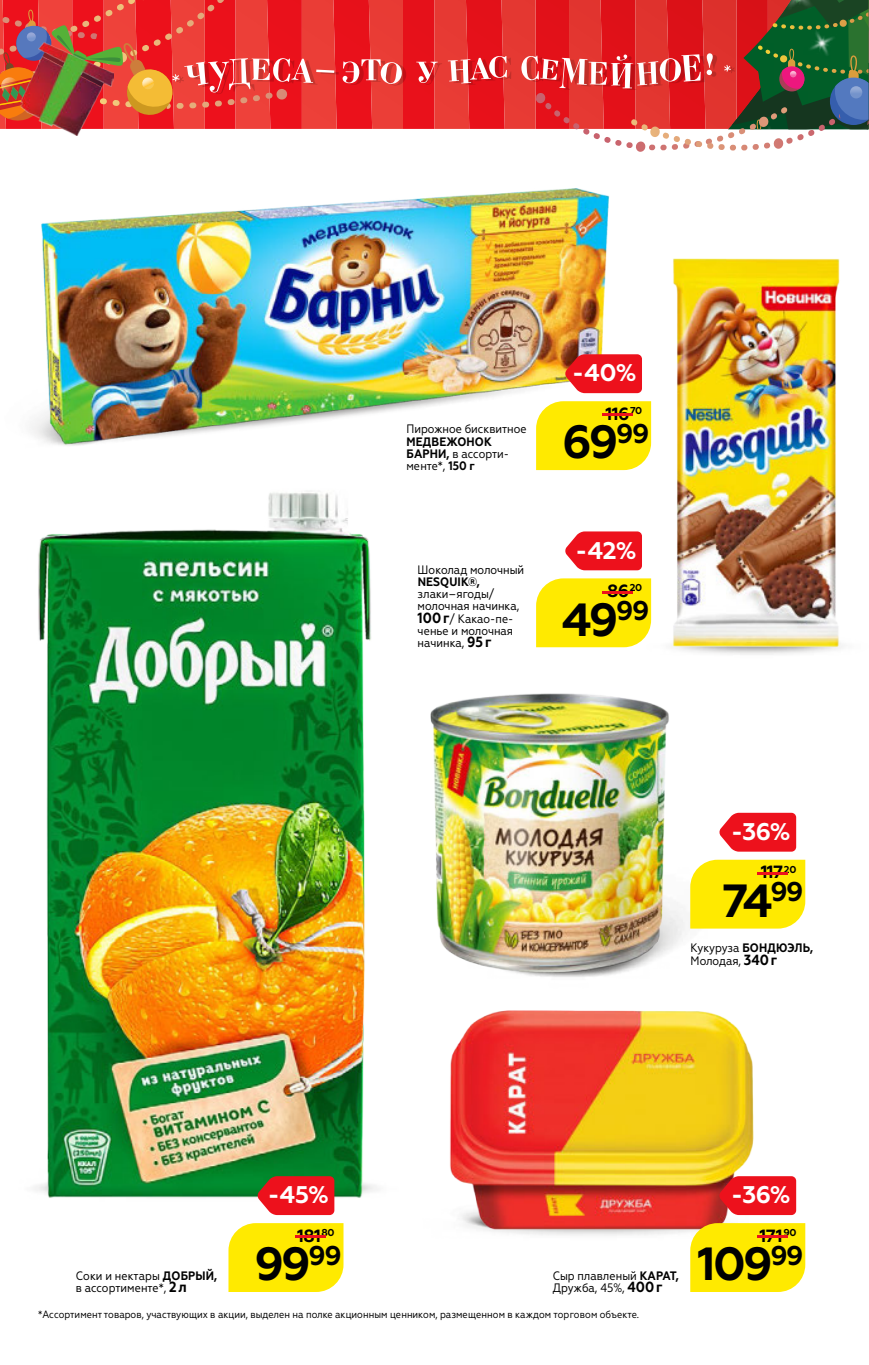
<style>
.page{position:relative;width:869px;height:1365px;background:#fff}
.page>*{position:absolute;margin:0;border:0;box-sizing:border-box;transform-origin:0 0}
.t1{font:700 46.38px "Geometria";letter-spacing:-.06em;color:#000}
.t2{font:700 24.15px "Geometria";color:#fff}
.t3{font:700 17.68px "Geometria";letter-spacing:-.03em;color:#000}
.t4{font:700 17.68px "Geometria";color:#ed111c;scale:5.5 1}
.t5{font:12.25px/12.2px "Geometria Narrow";color:#000}
.t6{font:10.5px "Geometria Narrow";color:#000}
.t7{font:700 9.97px "Geometria";letter-spacing:-.03em;color:#000}
.s1{font-weight:700}
.s2{font-weight:700;font-size:14.7px}
</style>
<div class="page">
<svg style="left:0;top:0;width:406px;height:129px;background:#e73d36"></svg>
<img style="left:21px;top:42px;width:92px;height:93px">
<svg style="left:416px;top:0;width:452px;height:149px;background:#be534d"></svg>
<img style="left:450px;top:1010px;width:306px;height:226px">
<img style="left:650px;top:258px;width:205px;height:393px">
<img style="left:31px;top:188px;width:587px;height:258px">
<img style="left:34px;top:491px;width:344px;height:717px">
<img style="left:430px;top:693px;width:260px;height:284px">
<div style="left:228px;top:1223px;width:115px;height:68px;background:#ffea00"></div>
<svg style="left:257px;top:1175px;width:77px;height:39px;background:#da2426"></svg>
<div style="left:536px;top:578px;width:114px;height:69px;background:#ffea00"></div>
<svg style="left:565px;top:531px;width:76px;height:39px;background:#ee2933"></svg>
<div style="left:536px;top:401px;width:114px;height:69px;background:#ffea00"></div>
<svg style="left:564px;top:354px;width:77px;height:39px;background:#e72026"></svg>
<div style="left:690px;top:859px;width:114px;height:69px;background:#ffea00"></div>
<svg style="left:719px;top:812px;width:76px;height:39px;background:#ee2b35"></svg>
<svg style="left:690px;top:1222px;width:114px;height:69px;background:#fee709"></svg>
<svg style="left:718px;top:1175px;width:77px;height:39px;background:#e61d23"></svg>
<p class="t5" style="left:406px;top:423px;width:121px">Пирожное бисквитное<br><span class="s1">МЕДВЕЖОНОК<br>БАРНИ,</span> в ассорти&shy;менте*, <span class="s1">150 г</span></p>
<p class="t5" style="left:417px;top:563px;width:108px">Шоколад молочный<br><span class="s1">NESQUIK®, </span>злаки–ягоды/ молочная начинка,<br><span class="s2">100 г</span>/ Какао-пе&shy;ченье и молочная начинка, <span class="s2">95 г</span></p>
<p class="t2" style="left:572px;top:358px;width:66px">-40%</p>
<p class="t7" style="left:629px;top:404px;width:14px">70</p>
<p class="t3" style="left:605px;top:403px;width:25px">116</p>
<p class="t4" style="left:593px;top:403px;width:10px">-</p>
<p class="t1" style="left:562px;top:414px;width:89px">69<sup>99</sup></p>
<p class="t2" style="left:575px;top:536px;width:63px">-42%</p>
<p class="t7" style="left:629px;top:582px;width:14px">20</p>
<p class="t3" style="left:606px;top:580px;width:24px">86</p>
<p class="t4" style="left:593px;top:580px;width:10px">-</p>
<p class="t1" style="left:561px;top:591px;width:89px">49<sup>99</sup></p>
<p class="t2" style="left:730px;top:817px;width:61px">-36%</p>
<p class="t7" style="left:783px;top:863px;width:14px">20</p>
<p class="t3" style="left:760px;top:861px;width:24px">117</p>
<p class="t4" style="left:747px;top:861px;width:10px">-</p>
<p class="t1" style="left:721px;top:873px;width:83px">74<sup>99</sup></p>
<p class="t5" style="left:690px;top:941px;width:124px">Кукуруза <span class="s1">БОНДЮЭЛЬ,<br></span>Молодая, <span class="s2">340 г</span></p>
<p class="t2" style="left:267px;top:1180px;width:63px">-45%</p>
<p class="t5" style="left:76px;top:1269px;width:143px">Соки и нектары <span class="s1">ДОБРЫЙ, </span>в ассортименте*, <span class="s2">2 л</span></p>
<p class="t7" style="left:321px;top:1226px;width:15px">80</p>
<p class="t3" style="left:297px;top:1224px;width:25px">181</p>
<p class="t4" style="left:286px;top:1224px;width:10px">-</p>
<p class="t1" style="left:254px;top:1236px;width:89px">99<sup>99</sup></p>
<p class="t5" style="left:552px;top:1269px;width:128px">Сыр плавленый <span class="s1">КАРАТ,<br></span>Дружба, 45%, <span class="s2">400 г</span></p>
<p class="t6" style="left:38px;top:1307px;width:602px">*Ассортимент товаров, участвующих в акции, выделен на полке акционным ценником, размещенном в каждом торговом объекте.</p>
<p class="t2" style="left:730px;top:1180px;width:61px">-36%</p>
<p class="t7" style="left:783px;top:1226px;width:15px">90</p>
<p class="t3" style="left:759px;top:1224px;width:25px">171</p>
<p class="t4" style="left:747px;top:1224px;width:10px">-</p>
<p class="t1" style="left:697px;top:1236px;width:108px">109<sup>99</sup></p>
</div>
